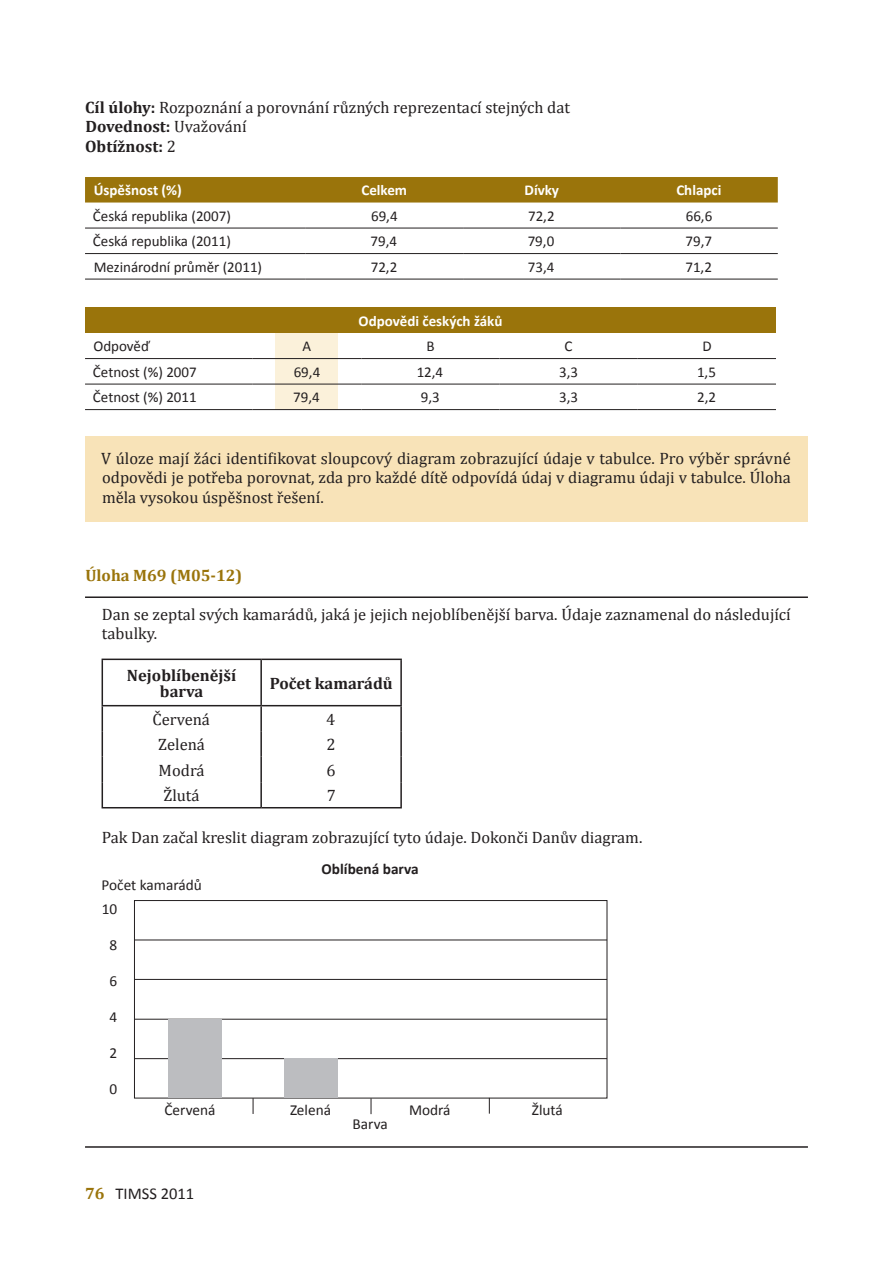
<style>
.page{position:relative;width:893px;height:1263px;background:#fff}
.page>*{position:absolute;margin:0;border:0;box-sizing:border-box;transform-origin:0 0}
.t1{font:16.5px/19.5px "Cambria";color:#231f20}
.t2{font:700 16.5px/16.5px "Cambria";color:#231f20;text-align:center}
.t3{font:700 16.5px "Cambria";color:#9a740b}
.t4{font:16.5px "Calibri";color:#231f20}
.t5{font:15.3px "Calibri";color:#231f20}
.t6{font:700 15.3px "Calibri";color:#231f20}
.t7{font:15px "Calibri";color:#231f20}
.t8{font:700 15px "Calibri";color:#fff}
.s1{font-weight:700}
.s2{font-family:"Cambria";font-weight:700;color:#9a740b}
</style>
<div class="page">
<div style="left:275px;top:321px;width:62px;height:88px;background:#fbf1da"></div>
<div style="left:85px;top:436px;width:723px;height:86px;background:#f8e3b8"></div>
<div style="left:85px;top:177px;width:693px;height:26px;background:#9a740b"></div>
<hr style="left:85px;top:228px;width:221px;height:1px;background:#231f20">
<hr style="left:306px;top:228px;width:157px;height:1px;background:#231f20">
<hr style="left:463px;top:228px;width:157px;height:1px;background:#231f20">
<hr style="left:620px;top:228px;width:158px;height:1px;background:#231f20">
<hr style="left:85px;top:253px;width:221px;height:1px;background:#231f20">
<hr style="left:306px;top:253px;width:157px;height:1px;background:#231f20">
<hr style="left:463px;top:253px;width:157px;height:1px;background:#231f20">
<hr style="left:620px;top:253px;width:158px;height:1px;background:#231f20">
<hr style="left:85px;top:279px;width:221px;height:1px;background:#231f20">
<hr style="left:306px;top:279px;width:157px;height:1px;background:#231f20">
<hr style="left:463px;top:279px;width:157px;height:1px;background:#231f20">
<hr style="left:620px;top:279px;width:158px;height:1px;background:#231f20">
<div style="left:85px;top:308px;width:691px;height:25px;background:#9a740b"></div>
<hr style="left:85px;top:358px;width:168px;height:1px;background:#231f20">
<hr style="left:253px;top:358px;width:108px;height:1px;background:#231f20">
<hr style="left:361px;top:358px;width:138px;height:1px;background:#231f20">
<hr style="left:499px;top:358px;width:139px;height:1px;background:#231f20">
<hr style="left:638px;top:358px;width:138px;height:1px;background:#231f20">
<hr style="left:85px;top:384px;width:168px;height:1px;background:#231f20">
<hr style="left:253px;top:384px;width:108px;height:1px;background:#231f20">
<hr style="left:361px;top:384px;width:138px;height:1px;background:#231f20">
<hr style="left:499px;top:384px;width:139px;height:1px;background:#231f20">
<hr style="left:638px;top:384px;width:138px;height:1px;background:#231f20">
<hr style="left:85px;top:409px;width:168px;height:1px;background:#231f20">
<hr style="left:253px;top:409px;width:108px;height:1px;background:#231f20">
<hr style="left:361px;top:409px;width:138px;height:1px;background:#231f20">
<hr style="left:499px;top:409px;width:139px;height:1px;background:#231f20">
<hr style="left:638px;top:409px;width:138px;height:1px;background:#231f20">
<hr style="left:260px;top:706px;width:2px;height:25px;background:#231f20">
<hr style="left:400px;top:706px;width:2px;height:25px;background:#231f20">
<hr style="left:260px;top:731px;width:2px;height:26px;background:#231f20">
<hr style="left:400px;top:731px;width:2px;height:26px;background:#231f20">
<hr style="left:260px;top:757px;width:2px;height:25px;background:#231f20">
<hr style="left:400px;top:757px;width:2px;height:25px;background:#231f20">
<svg style="left:102px;top:706px;width:1px;height:101px"></svg>
<hr style="left:260px;top:782px;width:2px;height:25px;background:#231f20">
<hr style="left:400px;top:782px;width:2px;height:25px;background:#231f20">
<hr style="left:102px;top:807px;width:159px;height:1px;background:#231f20">
<hr style="left:261px;top:807px;width:141px;height:1px;background:#231f20">
<hr style="left:102px;top:659px;width:159px;height:1px;background:#231f20">
<hr style="left:102px;top:660px;width:1px;height:45px;background:#231f20">
<hr style="left:261px;top:659px;width:141px;height:1px;background:#231f20">
<hr style="left:260px;top:660px;width:2px;height:45px;background:#231f20">
<hr style="left:400px;top:660px;width:2px;height:45px;background:#231f20">
<hr style="left:102px;top:705px;width:159px;height:1px;background:#231f20">
<hr style="left:261px;top:705px;width:141px;height:1px;background:#231f20">
<hr style="left:85px;top:1146px;width:723px;height:2px;background:#231f20">
<hr style="left:85px;top:596px;width:723px;height:2px;background:#231f20">
<hr style="left:134px;top:1019px;width:473px;height:1px;background:#231f20">
<hr style="left:134px;top:940px;width:473px;height:1px;background:#231f20">
<hr style="left:134px;top:1058px;width:473px;height:1px;background:#231f20">
<hr style="left:134px;top:979px;width:473px;height:1px;background:#231f20">
<div style="left:134px;top:900px;width:473px;height:198px;border:1px solid #231f20"></div>
<svg style="left:253px;top:1098px;width:1px;height:16px"></svg>
<svg style="left:371px;top:1098px;width:1px;height:16px"></svg>
<svg style="left:489px;top:1098px;width:1px;height:16px"></svg>
<div style="left:168px;top:1019px;width:54px;height:79px;background:#bcbdc0"></div>
<div style="left:284px;top:1058px;width:54px;height:40px;background:#bcbdc0"></div>
<p class="t1" style="left:85px;top:97px;width:486px"><span class="s1">Cíl úlohy:</span> Rozpoznání a porovnání různých reprezentací stejných dat<br><span class="s1">Dovednost:</span> Uvažování<br><span class="s1">Obtížnost:</span> 2</p>
<p class="t8" style="left:94px;top:181px;width:90px">Úspěšnost (%)</p>
<p class="t8" style="left:361px;top:181px;width:47px">Celkem</p>
<p class="t8" style="left:525px;top:181px;width:36px">Dívky</p>
<p class="t8" style="left:676px;top:181px;width:47px">Chlapci</p>
<p class="t7" style="left:93px;top:206px;width:139px">Česká republika (2007)</p>
<p class="t7" style="left:371px;top:206px;width:28px">69,4</p>
<p class="t7" style="left:528px;top:206px;width:28px">72,2</p>
<p class="t7" style="left:686px;top:206px;width:28px">66,6</p>
<p class="t7" style="left:93px;top:232px;width:139px">Česká republika (2011)</p>
<p class="t7" style="left:371px;top:232px;width:28px">79,4</p>
<p class="t7" style="left:528px;top:232px;width:28px">79,0</p>
<p class="t7" style="left:686px;top:232px;width:28px">79,7</p>
<p class="t7" style="left:94px;top:258px;width:170px">Mezinárodní průměr (2011)</p>
<p class="t7" style="left:371px;top:258px;width:28px">72,2</p>
<p class="t7" style="left:528px;top:258px;width:28px">73,4</p>
<p class="t7" style="left:685px;top:258px;width:28px">71,2</p>
<p class="t8" style="left:359px;top:312px;width:145px">Odpovědi českých žáků</p>
<p class="t7" style="left:93px;top:337px;width:58px">Odpověď</p>
<p class="t7" style="left:302px;top:337px;width:10px">A</p>
<p class="t7" style="left:426px;top:337px;width:10px">B</p>
<p class="t7" style="left:565px;top:337px;width:9px">C</p>
<p class="t7" style="left:702px;top:337px;width:11px">D</p>
<p class="t7" style="left:93px;top:363px;width:105px">Četnost (%) 2007</p>
<p class="t7" style="left:294px;top:363px;width:28px">69,4</p>
<p class="t7" style="left:417px;top:363px;width:28px">12,4</p>
<p class="t7" style="left:559px;top:363px;width:20px">3,3</p>
<p class="t7" style="left:697px;top:363px;width:20px">1,5</p>
<p class="t7" style="left:93px;top:388px;width:105px">Četnost (%) 2011</p>
<p class="t7" style="left:293px;top:388px;width:28px">79,4</p>
<p class="t7" style="left:421px;top:388px;width:20px">9,3</p>
<p class="t7" style="left:559px;top:388px;width:20px">3,3</p>
<p class="t7" style="left:697px;top:388px;width:20px">2,2</p>
<p class="t1" style="left:101px;top:448px;width:691px;text-align:justify">V úloze mají žáci identifikovat sloupcový diagram zobrazující údaje v tabulce. Pro výběr správné odpovědi je potřeba porovnat, zda pro každé dítě odpovídá údaj v diagramu údaji v tabulce. Úloha měla vysokou úspěšnost řešení.</p>
<p class="t3" style="left:85px;top:565px;width:158px">Úloha M69 (M05-12)</p>
<p class="t1" style="left:102px;top:604px;width:691px">Dan se zeptal svých kamarádů, jaká je jejich nejoblíbenější barva. Údaje zaznamenal do následující tabulky.</p>
<p class="t2" style="left:127px;top:666px;width:111px">Nejoblíbenější barva</p>
<p class="t2" style="left:270px;top:675px;width:125px">Počet kamarádů</p>
<p class="t1" style="left:153px;top:710px;width:59px">Červená</p>
<p class="t1" style="left:326px;top:710px;width:11px">4</p>
<p class="t1" style="left:158px;top:735px;width:48px">Zelená</p>
<p class="t1" style="left:327px;top:735px;width:11px">2</p>
<p class="t1" style="left:159px;top:760px;width:47px">Modrá</p>
<p class="t1" style="left:327px;top:760px;width:11px">6</p>
<p class="t1" style="left:163px;top:785px;width:38px">Žlutá</p>
<p class="t1" style="left:327px;top:785px;width:11px">7</p>
<p class="t1" style="left:102px;top:827px;width:542px">Pak Dan začal kreslit diagram zobrazující tyto údaje. Dokonči Danův diagram.</p>
<p class="t5" style="left:102px;top:875px;width:102px">Počet kamarádů</p>
<p class="t5" style="left:102px;top:899px;width:17px">10</p>
<p class="t5" style="left:110px;top:935px;width:9px">8</p>
<p class="t5" style="left:110px;top:971px;width:9px">6</p>
<p class="t5" style="left:110px;top:1007px;width:9px">4</p>
<p class="t5" style="left:110px;top:1044px;width:9px">2</p>
<p class="t5" style="left:110px;top:1080px;width:9px">0</p>
<p class="t6" style="left:322px;top:859px;width:99px">Oblíbená barva</p>
<p class="t5" style="left:164px;top:1100px;width:52px">Červená</p>
<p class="t5" style="left:290px;top:1100px;width:43px">Zelená</p>
<p class="t5" style="left:409px;top:1100px;width:43px">Modrá</p>
<p class="t5" style="left:532px;top:1100px;width:32px">Žlutá</p>
<p class="t5" style="left:353px;top:1114px;width:37px">Barva</p>
<p class="t4" style="left:85px;top:1183px;width:111px"><span class="s2">76</span> TIMSS 2011</p>
</div>
